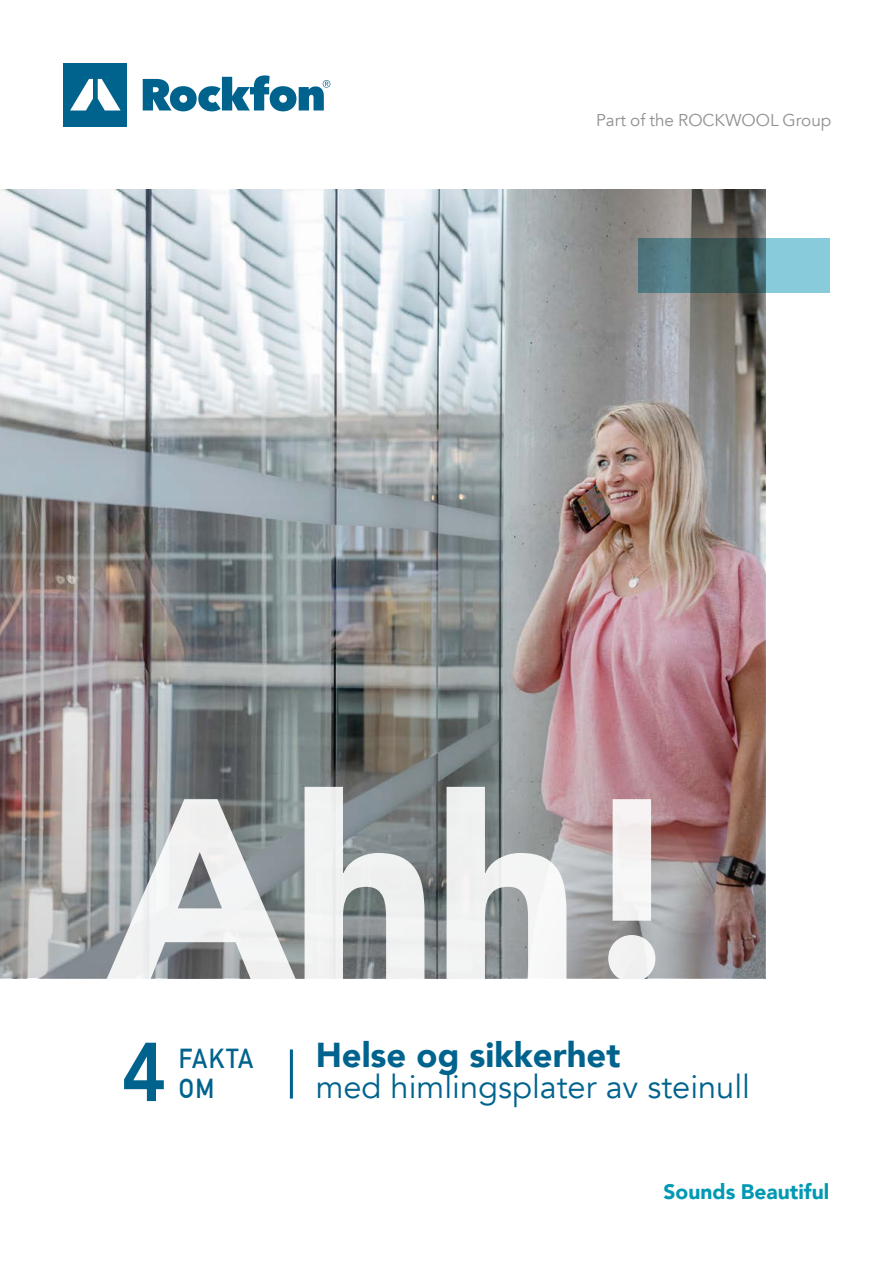
<style>
.page{position:relative;width:893px;height:1263px;background:#fff}
.page>*{position:absolute;margin:0;border:0;box-sizing:border-box;transform-origin:0 0}
.t1{font:900 256.2px "Avenir";color:#fff}
.t2{font:800 82.35px "Avenir";color:#00638e;scale:.92 1}
.t3{font:900 34.5px "Avenir";color:#00638e}
.t4{font:32.7px "Avenir";color:#00638e}
.t5{font:700 26.85px/30px "DIN Alternate";letter-spacing:.06em;color:#00638e;scale:.93 1}
.t6{font:900 21px "Avenir";color:#0099b3}
.t7{font:17.1px "Avenir";color:#90908f}
</style>
<div class="page">
<div style="left:64px;top:63px;width:63px;height:63px;background:#00638e"></div>
<svg style="left:70px;top:79px;width:51px;height:31px"></svg>
<svg style="left:143px;top:75px;width:187px;height:36px"></svg>
<img style="left:0;top:189px;width:765px;height:789px">
<svg style="left:638px;top:238px;width:191px;height:55px;background:#5b878e"></svg>
<hr style="left:290px;top:1049px;width:3px;height:49px;background:#00638e">
<p class="t7" style="left:596px;top:110px;width:237px">Part of the ROCKWOOL Group</p>
<h1 class="t1" style="left:106px;top:672px;width:584px">Ahh!</h1>
<h2 class="t2" style="left:122px;top:1008px;width:50px">4</h2>
<p class="t5" style="left:179px;top:1042px;width:82px">FAKTA<br>OM</p>
<p class="t3" style="left:316px;top:1026px;width:306px">Helse og sikkerhet</p>
<p class="t4" style="left:316px;top:1067px;width:436px">med himlingsplater av steinull</p>
<p class="t6" style="left:664px;top:1174px;width:167px">Sounds Beautiful</p>
</div>
